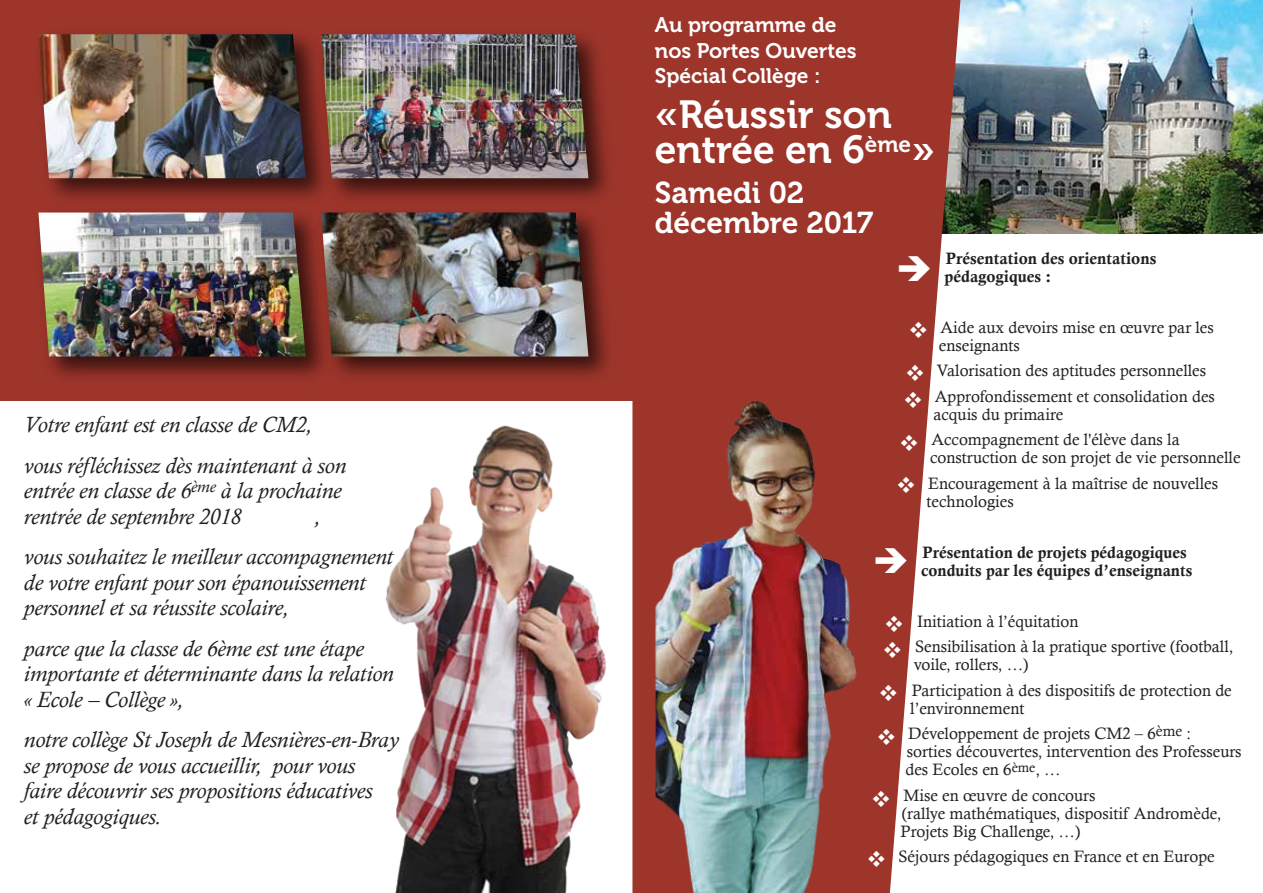
<style>
.page{position:relative;width:1263px;height:893px;background:#fff}
.page>*{position:absolute;margin:0;border:0;box-sizing:border-box;transform-origin:0 0}
.t1{font:39px/34.5px "Museo 700";color:#fff}
.t2{font:30px/30px "Museo 700";color:#fff}
.t3{font:italic 22.5px/25.5px "Calisto";color:#231f20}
.t4{font:22.5px/43.5px "Wingdings";color:#fff}
.t5{font:21px/25.5px "Museo 700";color:#fff}
.t6{font:16.5px/25.5px "Calisto";color:#231f20}
.t7{font:16.5px/18px "Calis MT Bol";color:#231f20}
</style>
<div class="page">
<img style="left:960px;top:0;width:303px;height:233px">
<svg style="left:632px;top:0;width:328px;height:893px;fill:#9d352b"></svg>
<div style="left:0;top:0;width:645px;height:401px;background:#9d352b"></div>
<img style="left:655px;top:389px;width:217px;height:504px">
<img style="left:385px;top:425px;width:221px;height:468px">
<img style="left:39px;top:34px;width:265px;height:137px">
<img style="left:344px;top:223px;width:264px;height:154px">
<img style="left:344px;top:223px;width:244px;height:133px">
<img style="left:38px;top:171px;width:306px;height:207px">
<img style="left:38px;top:213px;width:268px;height:143px">
<img style="left:304px;top:37px;width:304px;height:186px">
<img style="left:321px;top:34px;width:267px;height:144px">
<svg style="left:899px;top:255px;width:31px;height:25px"></svg>
<svg style="left:876px;top:548px;width:31px;height:25px"></svg>
<svg style="left:898px;top:476px;width:16px;height:17px"></svg>
<svg style="left:886px;top:615px;width:16px;height:17px"></svg>
<svg style="left:901px;top:434px;width:16px;height:17px"></svg>
<svg style="left:905px;top:391px;width:16px;height:16px"></svg>
<svg style="left:907px;top:364px;width:16px;height:16px"></svg>
<svg style="left:910px;top:321px;width:17px;height:17px"></svg>
<svg style="left:873px;top:790px;width:16px;height:17px"></svg>
<svg style="left:868px;top:850px;width:17px;height:17px"></svg>
<h3 class="t3" style="left:24px;top:405px;width:324px;line-height:40.5px">Votre enfant est en classe de CM2, vous réfléchissez dès maintenant à son</h3>
<h3 class="t3" style="left:24px;top:478px;width:319px">entrée en classe de 6<sup>ème</sup> à la prochaine rentrée de septembre 2018</h3>
<h3 class="t3" style="left:24px;top:496px;width:371px;line-height:40.5px;text-indent:291px">,<br>vous souhaitez le meilleur accompagnement</h3>
<h3 class="t3" style="left:24px;top:570px;width:343px">de votre enfant pour son épanouissement personnel et sa réussite scolaire,</h3>
<h3 class="t3" style="left:24px;top:636px;width:371px">parce que la classe de 6ème est une étape importante et déterminante dans la relation « Ecole – Collège »,</h3>
<h3 class="t3" style="left:24px;top:727px;width:376px">notre collège St Joseph de Mesnières-en-Bray se propose de vous accueillir, pour vous<br>faire découvrir ses propositions éducatives<br>et pédagogiques.</h3>
<p class="t5" style="left:655px;top:13px;width:203px">Au programme de nos Portes Ouvertes<br>Spécial Collège :</p>
<h1 class="t1" style="left:655px;top:98px;width:282px">«Réussir son entrée en 6<sup>ème</sup>»</h1>
<h2 class="t2" style="left:655px;top:178px;width:220px">Samedi 02 décembre 2017</h2>
<p class="t7" style="left:944px;top:249px;width:213px">Présentation des orientations pédagogiques :</p>
<p class="t6" style="left:939px;top:318px;width:276px;line-height:18px">Aide aux devoirs mise en œuvre par les enseignants</p>
<p class="t6" style="left:935px;top:358px;width:282px">Valorisation des aptitudes personnelles<br>Approfondissement et consolidation des</p>
<p class="t6" style="left:931px;top:401px;width:250px">acquis du primaire<br>Accompagnement de l'élève dans la</p>
<p class="t6" style="left:928px;top:445px;width:314px">construction de son projet de vie personnelle<br>Encouragement à la maîtrise de nouvelles</p>
<p class="t6" style="left:927px;top:488px;width:89px">technologies</p>
<p class="t7" style="left:921px;top:543px;width:273px">Présentation de projets pédagogiques conduits par les équipes d’enseignants</p>
<p class="t6" style="left:915px;top:608px;width:320px">Initiation à l’équitation<br>Sensibilisation à la pratique sportive (football,</p>
<p class="t6" style="left:912px;top:652px;width:322px">voile, rollers, …)<br>Participation à des dispositifs de protection de</p>
<p class="t6" style="left:908px;top:695px;width:284px">l’environnement<br>Développement de projets CM2 – 6<sup>ème</sup> :</p>
<p class="t6" style="left:905px;top:742px;width:338px;line-height:18px">sorties découvertes, intervention des Professeurs des Ecoles en 6<sup>ème</sup>, …</p>
<p class="t6" style="left:900px;top:786px;width:322px;line-height:18px">Mise en œuvre de concours<br>(rallye mathématiques, dispositif Andromède,<br>Projets Big Challenge, …)</p>
<p class="t6" style="left:898px;top:844px;width:318px">Séjours pédagogiques en France et en Europe</p>
<h3 class="t4" style="left:876px;top:628px;width:28px">❖ ❖ ❖</h3>
</div>
